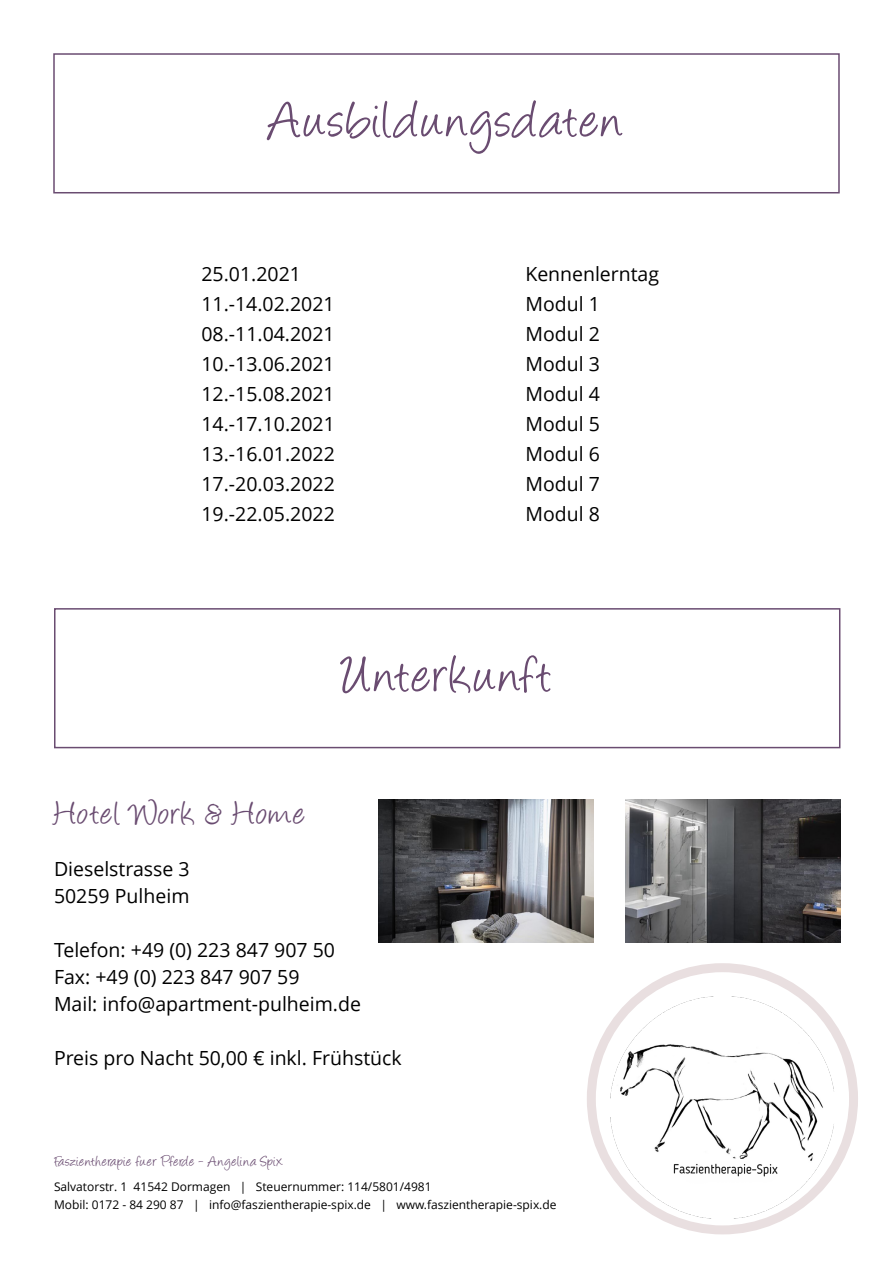
<style>
.page{position:relative;width:893px;height:1263px;background:#fff}
.page>*{position:absolute;margin:0;border:0;box-sizing:border-box;transform-origin:0 0}
.t1{font:60px "Angelina";letter-spacing:.05em;color:#6a4c71}
.t2{font:37.5px "Angelina";letter-spacing:.035em;color:#6a4c71}
.t3{font:19.5px/27px "Open Sans";color:#000}
.t4{font:16.5px "Angelina";letter-spacing:.045em;color:#6a4c71}
.t5{font:12px/18px "Open Sans";color:#000}
</style>
<div class="page">
<div style="left:53px;top:53px;width:787px;height:140px;border:2px solid #6a4c71"></div>
<img style="left:610px;top:996px;width:225px;height:222px">
<div style="left:587px;top:963px;width:271px;height:271px;border:9px solid #e9dfe0;border-radius:50%"></div>
<div style="left:54px;top:608px;width:786px;height:140px;border:2px solid #6a4c71"></div>
<img style="left:378px;top:800px;width:216px;height:143px">
<img style="left:625px;top:800px;width:215px;height:143px">
<h1 class="t1" style="left:269px;top:95px;width:355px">Ausbildungsdaten</h1>
<p class="t3" style="left:201px;top:260px;width:101px">25.01.2021</p>
<p class="t3" style="left:525px;top:260px;width:135px">Kennenlerntag</p>
<p class="t3" style="left:201px;top:290px;width:135px">11.-14.02.2021</p>
<p class="t3" style="left:525px;top:290px;width:76px">Modul 1</p>
<p class="t3" style="left:201px;top:320px;width:135px">08.-11.04.2021</p>
<p class="t3" style="left:525px;top:320px;width:76px">Modul 2</p>
<p class="t3" style="left:201px;top:350px;width:135px">10.-13.06.2021</p>
<p class="t3" style="left:525px;top:350px;width:76px">Modul 3</p>
<p class="t3" style="left:201px;top:380px;width:135px">12.-15.08.2021</p>
<p class="t3" style="left:525px;top:380px;width:76px">Modul 4</p>
<p class="t3" style="left:201px;top:410px;width:135px">14.-17.10.2021</p>
<p class="t3" style="left:525px;top:410px;width:76px">Modul 5</p>
<p class="t3" style="left:201px;top:440px;width:135px">13.-16.01.2022</p>
<p class="t3" style="left:525px;top:440px;width:76px">Modul 6</p>
<p class="t3" style="left:201px;top:470px;width:135px">17.-20.03.2022</p>
<p class="t3" style="left:525px;top:470px;width:76px">Modul 7</p>
<p class="t3" style="left:201px;top:500px;width:135px">19.-22.05.2022</p>
<p class="t3" style="left:525px;top:500px;width:76px">Modul 8</p>
<h1 class="t1" style="left:341px;top:650px;width:211px">Unterkunft</h1>
<h2 class="t2" style="left:54px;top:797px;width:252px">Hotel Work &amp; Home</h2>
<p class="t3" style="left:54px;top:854px;width:137px">Dieselstrasse 3<br>50259 Pulheim</p>
<p class="t3" style="left:54px;top:935px;width:309px">Telefon: +49 (0) 223 847 907 50<br>Fax: +49 (0) 223 847 907 59<br>Mail: info@apartment-pulheim.de</p>
<p class="t3" style="left:54px;top:1043px;width:349px">Preis pro Nacht 50,00 € inkl. Frühstück</p>
<p class="t4" style="left:55px;top:1154px;width:230px">Faszientherapie fuer Pferde - Angelina Spix</p>
<p class="t5" style="left:54px;top:1177px;width:504px">Salvatorstr. 1 41542 Dormagen | Steuernummer: 114/5801/4981<br>Mobil: 0172 - 84 290 87 | info@faszientherapie-spix.de | www.faszientherapie-spix.de</p>
</div>
